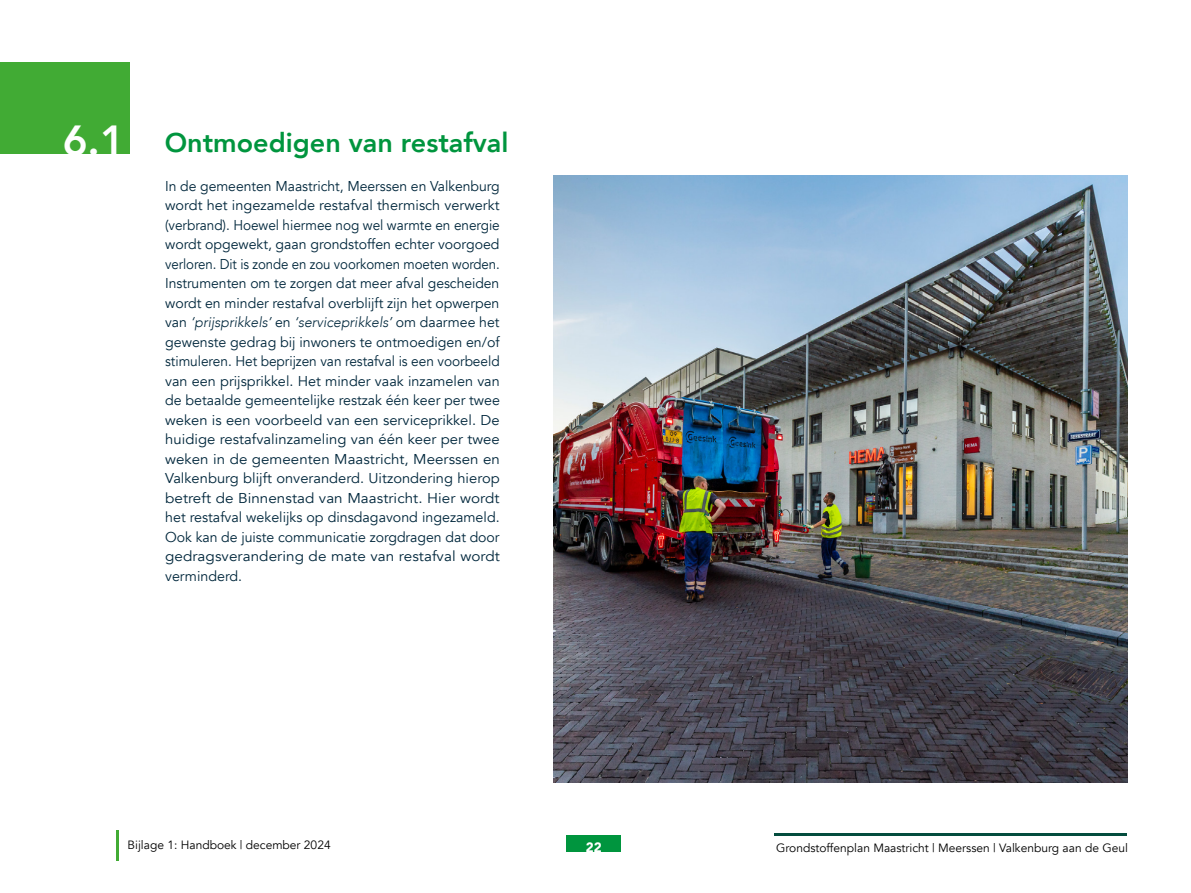
<style>
.page{position:relative;width:1191px;height:893px;background:#fff}
.page>*{position:absolute;margin:0;border:0;box-sizing:border-box;transform-origin:0 0}
.t1{font:800 27px "Avenir";color:#00953e}
.t2{font:14.25px/19.5px "Avenir";letter-spacing:.005em;color:#00273c;text-align:justify}
.t3{font:900 13.5px "Avenir";color:#fff}
.t4{font:12px "Avenir";color:#000}
.s1{font-size:42px;color:#fff}
.s2{font-weight:300;font-style:italic}
</style>
<div class="page">
<div style="left:566px;top:835px;width:55px;height:17px;background:#00953e"></div>
<hr style="left:774px;top:833px;width:353px;height:2px;background:#044d3e">
<hr style="left:116px;top:830px;width:3px;height:30px;background:#41ab34">
<div style="left:0;top:63px;width:129px;height:90px;background:#41ab34"></div>
<img style="left:554px;top:176px;width:573px;height:607px">
<h1 class="t1" style="left:63px;top:121px;width:447px"><span class="s1">6.1</span> Ontmoedigen van restafval</h1>
<p class="t2" style="left:165px;top:176px;width:336px">In de gemeenten Maastricht, Meerssen en Valkenburg wordt het ingezamelde restafval thermisch verwerkt (verbrand). Hoewel hiermee nog wel warmte en energie wordt opgewekt, gaan grondstoffen echter voorgoed verloren. Dit is zonde en zou voorkomen moeten worden.<br>Instrumenten om te zorgen dat meer afval gescheiden wordt en minder restafval overblijft zijn het opwerpen van <span class="s2">‘prijsprikkels’</span> en <span class="s2">‘serviceprikkels’</span> om daarmee het gewenste gedrag bij inwoners te ontmoedigen en/of stimuleren. Het beprijzen van restafval is een voorbeeld van een prijsprikkel. Het minder vaak inzamelen van de betaalde gemeentelijke restzak één keer per twee weken is een voorbeeld van een serviceprikkel. De huidige restafvalinzameling van één keer per twee weken in de gemeenten Maastricht, Meerssen en Valkenburg blijft onveranderd. Uitzondering hierop betreft de Binnenstad van Maastricht. Hier wordt het restafval wekelijks op dinsdagavond ingezameld.<br>Ook kan de juiste communicatie zorgdragen dat door gedragsverandering de mate van restafval wordt verminderd.</p>
<p class="t4" style="left:128px;top:838px;width:204px">Bijlage 1: Handboek | december 2024</p>
<p class="t3" style="left:586px;top:836px;width:17px">22</p>
<p class="t4" style="left:776px;top:840px;width:353px">Grondstoffenplan Maastricht | Meerssen | Valkenburg aan de Geul</p>
</div>
